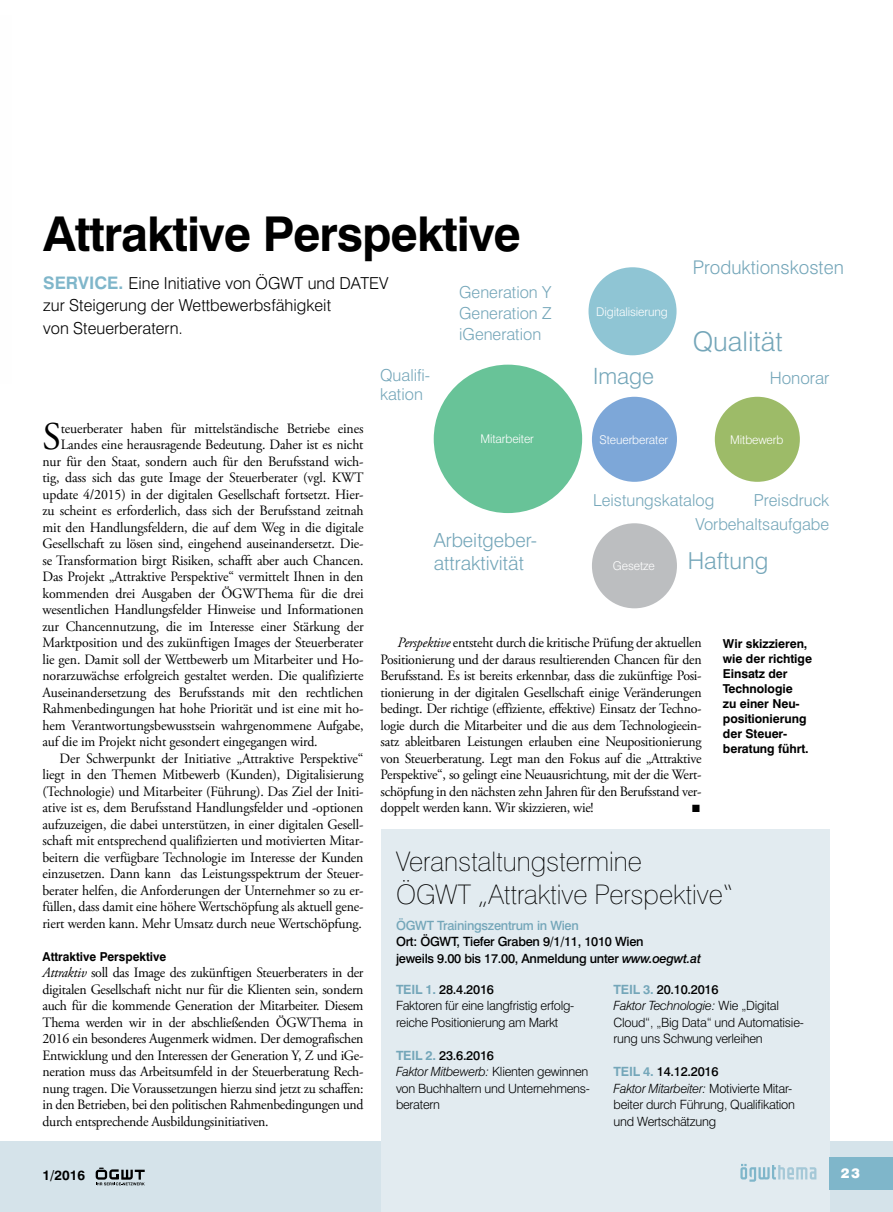
<style>
.page{position:relative;width:893px;height:1212px;background:#fff}
.page>*{position:absolute;margin:0;border:0;box-sizing:border-box;transform-origin:0 0}
.t1{font:700 48px "Swiss 721 BT";letter-spacing:-.02em;color:#000}
.t2{font:39.15px "Adobe Garamond Pro";color:#000}
.t3{font:300 27.15px "Swiss 721 BT";color:#74a6b9}
.t4{font:100 27px/33px "Swiss 721 BT";color:#000}
.t5{font:300 23.4px "Swiss 721 BT";color:#74a6b9}
.t6{font:300 22.5px "Swiss 721 BT";color:#74a6b9}
.t7{font:300 19.5px/22.5px "Swiss 721 BT";color:#74a6b9}
.t8{font:300 18.9px "Swiss 721 BT";color:#74a6b9}
.t9{font:300 17.1px "Swiss 721 BT";color:#74a6b9}
.t10{font:300 16.5px/22.5px "Swiss 721 BT";color:#000}
.t11{font:300 16.5px/21px "Swiss 721 BT";color:#74a6b9}
.t12{font:14.25px/16.5px "Adobe Garamond Pro";letter-spacing:-.01em;color:#000;text-align:justify}
.t13{font:700 13.5px "Swiss 721 BT";color:#000}
.t14{font:900 13.5px "Swiss 721 BT";color:#fff}
.t15{font:300 12.75px/16.5px "Swiss 721 BT";letter-spacing:-.02em;color:#000}
.t16{font:500 12.75px/16.5px "Swiss 721 BT";letter-spacing:-.02em;color:#000}
.t17{font:500 12.75px "Swiss 721 BT";letter-spacing:-.02em;color:#74a6b9}
.t18{font:700 12.75px "Swiss 721 BT";color:#74a6b9}
.t19{font:700 12.3px/15px "Swiss 721 BT";letter-spacing:-.005em;color:#000}
.t20{font:300 12px "Swiss 721 BT";letter-spacing:-.01em;color:#fff}
.t21{font:10.5px "Zapf Dingbats ITC";color:#000}
.s1{font-weight:700;font-size:17.25px;color:#7fb6ca}
.s2{font-style:italic}
.s3{font-weight:700;color:#74a6b9}
.s4{font-weight:500}
</style>
<div class="page">
<div style="left:0;top:1142px;width:893px;height:70px;background:#d5e3ea"></div>
<div style="left:381px;top:829px;width:448px;height:383px;background:#e2ebf0"></div>
<div style="left:592px;top:397px;width:85px;height:85px;background:#7da7d8;border-radius:50%"></div>
<div style="left:715px;top:397px;width:85px;height:85px;background:#9dbb68;border-radius:50%"></div>
<div style="left:434px;top:365px;width:148px;height:148px;background:#68c398;border-radius:50%"></div>
<div style="left:592px;top:523px;width:85px;height:85px;background:#bcbec0;border-radius:50%"></div>
<div style="left:588px;top:267px;width:89px;height:88px;background:#8fc5d4;border-radius:50%"></div>
<svg style="left:96px;top:1167px;width:49px;height:18px"></svg>
<div style="left:829px;top:1157px;width:64px;height:32px;background:#7fb6ca"></div>
<svg style="left:740px;top:1164px;width:76px;height:18px"></svg>
<h1 class="t1" style="left:43px;top:205px;width:479px">Attraktive Perspektive</h1>
<p class="t10" style="left:43px;top:271px;width:347px"><span class="s1">Service.</span> Eine Initiative von ÖGWT und DATEV zur Steigerung der Wettbewerbsfähigkeit<br>von Steuerberatern.</p>
<p class="t11" style="left:459px;top:281px;width:94px;text-align:justify">Generation Y Generation Z iGeneration</p>
<p class="t11" style="left:380px;top:365px;width:52px;line-height:19.5px">Qualifi&shy;kation</p>
<p class="t20" style="left:596px;top:304px;width:73px">Digitalisierung</p>
<h3 class="t6" style="left:593px;top:362px;width:62px">Image</h3>
<h3 class="t8" style="left:693px;top:255px;width:153px">Produktionskosten</h3>
<h3 class="t3" style="left:693px;top:324px;width:92px">Qualität</h3>
<p class="t9" style="left:770px;top:367px;width:61px">Honorar</p>
<h2 class="t2" style="left:43px;top:413px;width:20px">S</h2>
<p class="t12" style="left:61px;top:420px;width:304px">teuerberater haben für mittelständische Betriebe eines</p>
<p class="t12" style="left:61px;top:437px;width:304px">Landes eine herausragende Bedeutung. Daher ist es nicht</p>
<p class="t12" style="left:43px;top:453px;width:323px">nur für den Staat, sondern auch für den Berufsstand wich-</p>
<p class="t12" style="left:43px;top:470px;width:322px">tig, dass sich das gute Image der Steuerberater (vgl. KWT</p>
<p class="t12" style="left:43px;top:486px;width:323px">update 4/2015) in der digitalen Gesellschaft fortsetzt. Hier-</p>
<p class="t12" style="left:43px;top:503px;width:323px">zu scheint es erforderlich, dass sich der Berufsstand zeitnah</p>
<p class="t12" style="left:43px;top:519px;width:323px">mit den Handlungsfeldern, die auf dem Weg in die digitale</p>
<p class="t12" style="left:43px;top:536px;width:323px">Gesellschaft zu lösen sind, eingehend auseinandersetzt. Die-</p>
<p class="t12" style="left:43px;top:552px;width:323px">se Transformation birgt Risiken, schafft aber auch Chancen.</p>
<p class="t12" style="left:43px;top:569px;width:323px">Das Projekt „Attraktive Perspektive“ vermittelt Ihnen in den</p>
<p class="t12" style="left:43px;top:585px;width:323px">kommenden drei Ausgaben der ÖGWThema für die drei</p>
<p class="t12" style="left:43px;top:602px;width:323px">wesentlichen Handlungsfelder Hinweise und Informationen</p>
<p class="t12" style="left:43px;top:618px;width:323px">zur Chancennutzung, die im Interesse einer Stärkung der</p>
<p class="t12" style="left:43px;top:635px;width:323px">Marktposition und des zukünftigen Images der Steuerberater</p>
<p class="t12" style="left:43px;top:651px;width:323px">lie gen. Damit soll der Wettbewerb um Mitarbeiter und Ho-</p>
<p class="t12" style="left:43px;top:668px;width:323px">norarzuwächse erfolgreich gestaltet werden. Die qualifizierte</p>
<p class="t12" style="left:43px;top:684px;width:323px">Auseinandersetzung des Berufsstands mit den rechtlichen</p>
<p class="t12" style="left:43px;top:701px;width:323px">Rahmenbedingungen hat hohe Priorität und ist eine mit ho-</p>
<p class="t12" style="left:43px;top:717px;width:323px">hem Verantwortungsbewusstsein wahrgenommene Aufgabe,</p>
<p class="t12" style="left:43px;top:734px;width:277px">auf die im Projekt nicht gesondert eingegangen wird.</p>
<p class="t12" style="left:60px;top:750px;width:306px">Der Schwerpunkt der Initiative „Attraktive Perspektive“</p>
<p class="t12" style="left:43px;top:767px;width:323px">liegt in den Themen Mitbewerb (Kunden), Digitalisierung</p>
<p class="t12" style="left:43px;top:783px;width:323px">(Technologie) und Mitarbeiter (Führung). Das Ziel der Initi-</p>
<p class="t12" style="left:43px;top:800px;width:322px">ative ist es, dem Berufsstand Handlungsfelder und -optionen</p>
<p class="t12" style="left:43px;top:816px;width:323px">aufzuzeigen, die dabei unterstützen, in einer digitalen Gesell-</p>
<p class="t12" style="left:43px;top:833px;width:323px">schaft mit entsprechend qualifizierten und motivierten Mitar-</p>
<p class="t12" style="left:43px;top:849px;width:323px">beitern die verfügbare Technologie im Interesse der Kunden</p>
<p class="t12" style="left:43px;top:866px;width:323px">einzusetzen. Dann kann das Leistungsspektrum der Steuer-</p>
<p class="t12" style="left:43px;top:882px;width:323px">berater helfen, die Anforderungen der Unternehmer so zu er-</p>
<p class="t12" style="left:43px;top:899px;width:323px">füllen, dass damit eine höhere Wertschöpfung als aktuell gene-</p>
<p class="t12" style="left:43px;top:915px;width:321px">riert werden kann. Mehr Umsatz durch neue Wertschöpfung.</p>
<p class="t19" style="left:43px;top:949px;width:125px">Attraktive Perspektive</p>
<p class="t12" style="left:43px;top:965px;width:323px"><span class="s2">Attraktiv</span> soll das Image des zukünftigen Steuerberaters in der digitalen Gesellschaft nicht nur für die Klienten sein, sondern auch für die kommende Generation der Mitarbeiter. Diesem Thema werden wir in der abschließenden ÖGWThema in 2016 ein besonderes Augenmerk widmen. Der demografischen Entwicklung und den Interessen der Generation Y, Z und iGe&shy;neration muss das Arbeitsumfeld in der Steuerberatung Rech&shy;nung tragen. Die Voraussetzungen hierzu sind jetzt zu schaffen: in den Betrieben, bei den politischen Rahmenbedingungen und durch entsprechende Ausbildungsinitiativen.</p>
<p class="t20" style="left:480px;top:432px;width:55px">Mitarbeiter</p>
<p class="t20" style="left:600px;top:432px;width:70px">Steuerberater</p>
<p class="t20" style="left:730px;top:432px;width:55px">Mitbewerb</p>
<h3 class="t7" style="left:434px;top:529px;width:105px">Arbeitgeber&shy;attraktivität</h3>
<p class="t11" style="left:695px;top:488px;width:135px;line-height:23.9px;text-indent:-102px">Leistungskatalog<br>Vorbehaltsaufgabe</p>
<p class="t11" style="left:754px;top:490px;width:77px">Preisdruck</p>
<p class="t20" style="left:613px;top:558px;width:44px">Gesetze</p>
<h3 class="t5" style="left:688px;top:547px;width:82px">Haftung</h3>
<p class="t12" style="left:381px;top:635px;width:323px;text-indent:17px"><span class="s2">Perspektive</span> entsteht durch die kritische Prüfung der aktuellen Positionierung und der daraus resultierenden Chancen für den Berufsstand. Es ist bereits erkennbar, dass die zukünftige Posi&shy;tionierung in der digitalen Gesellschaft einige Veränderungen bedingt. Der richtige (effiziente, effektive) Einsatz der Techno&shy;logie durch die Mitarbeiter und die aus dem Technologieein&shy;satz ableitbaren Leistungen erlauben eine Neupositionierung von Steuerberatung. Legt man den Fokus auf die „Attraktive Perspektive“, so gelingt eine Neuausrichtung, mit der die Wert&shy;schöpfung in den nächsten zehn Jahren für den Berufsstand ver&shy;doppelt werden kann. Wir skizzieren, wie!</p>
<p class="t21" style="left:692px;top:803px;width:9px">■</p>
<p class="t19" style="left:723px;top:636px;width:91px">Wir skizzieren, wie der richtige<br>Einsatz der<br>Technologie<br>zu einer Neu&shy;positionierung der Steuer&shy;beratung führt.</p>
<h3 class="t4" style="left:396px;top:845px;width:339px">Veranstaltungstermine<br>ÖGWT „Attraktive Perspektive“</h3>
<p class="t17" style="left:396px;top:917px;width:184px">ÖGWT Trainingszentrum in Wien</p>
<p class="t16" style="left:396px;top:933px;width:307px">Ort: ÖGWT, Tiefer Graben 9/1/11, 1010 Wien<br>jeweils 9.00 bis 17.00, Anmeldung unter <span class="s2">www.oegwt.at</span></p>
<p class="t18" style="left:396px;top:981px;width:8px">TEIL</p>
<p class="t18" style="left:614px;top:981px;width:8px">TEIL</p>
<p class="t15" style="left:614px;top:981px;width:192px;text-indent:30px"><span class="s3">3.</span> <span class="s4">20.10.2016<br></span><span class="s2">Faktor Technologie:</span> Wie „Digital<br>Cloud“, „Big Data“ und Automatisie&shy;rung uns Schwung verleihen</p>
<p class="t18" style="left:614px;top:1064px;width:8px">TEIL</p>
<p class="t15" style="left:396px;top:981px;width:180px;text-indent:30px"><span class="s3">1.</span> <span class="s4">28.4.2016<br></span>Faktoren für eine langfristig erfolg&shy;reiche Positionierung am Markt</p>
<p class="t18" style="left:396px;top:1047px;width:8px">TEIL</p>
<p class="t15" style="left:396px;top:1047px;width:196px;text-indent:30px"><span class="s3">2.</span> <span class="s4">23.6.2016<br></span><span class="s2">Faktor Mitbewerb:</span> Klienten gewinnen von Buchhaltern und Unternehmens&shy;beratern</p>
<p class="t15" style="left:614px;top:1063px;width:183px;text-indent:30px"><span class="s3">4.</span> <span class="s4">14.12.2016<br></span><span class="s2">Faktor Mitarbeiter:</span> Motivierte Mitar&shy;beiter durch Führung, Qualifikation und Wertschätzung</p>
<p class="t13" style="left:43px;top:1166px;width:44px">1/2016</p>
<p class="t14" style="left:841px;top:1165px;width:21px">23</p>
</div>
